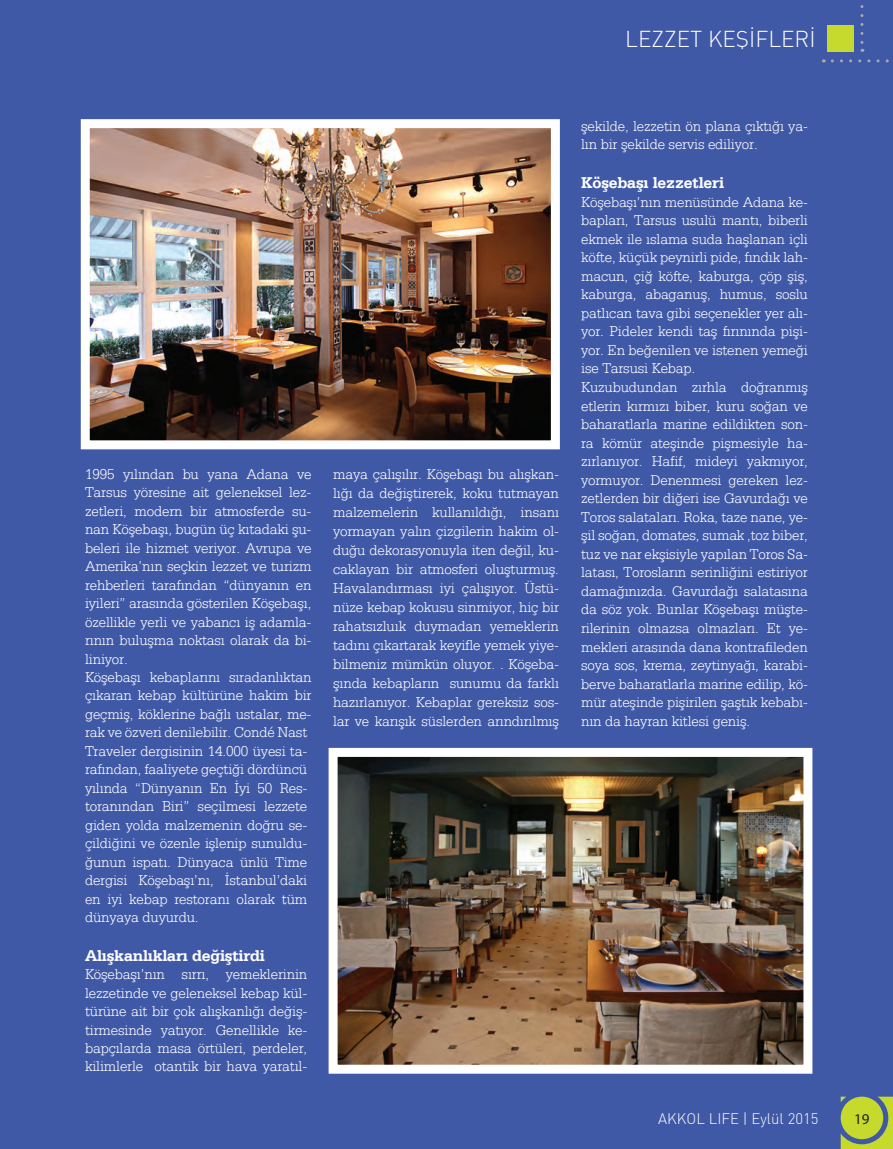
<style>
.page{position:relative;width:893px;height:1149px;background:#fff}
.page>*{position:absolute;margin:0;border:0;box-sizing:border-box;transform-origin:0 0}
.t1{font:300 22.5px "DI Nbek";color:#fff}
.t2{font:700 16.5px "Serifa BT";letter-spacing:-.01em;color:#fff}
.t3{font:300 15px/18.5px "Serifa BT";letter-spacing:-.01em;color:#fff}
.t4{font:300 15px "DI Nbek";color:#fff}
.t5{font:15px "Myriad Pro";color:#231f20}
</style>
<div class="page">
<div style="left:0;top:0;width:893px;height:1148px;background:#4059a7"></div>
<svg style="left:832px;top:59px;width:57px;height:3px"></svg>
<svg style="left:860px;top:5px;width:3px;height:47px"></svg>
<div style="left:827px;top:25px;width:26px;height:27px;background:#c6d92d"></div>
<svg style="left:841px;top:1096px;width:52px;height:52px"></svg>
<div style="left:841px;top:1096px;width:42px;height:42px;background:#c6d92d;border-radius:50%"></div>
<img style="left:91px;top:129px;width:459px;height:310px">
<div style="left:81px;top:119px;width:479px;height:330px;border:9px solid #fff"></div>
<img style="left:339px;top:757px;width:463px;height:306px">
<div style="left:329px;top:747px;width:483px;height:326px;border:9px solid #fff"></div>
<hr style="left:0;top:784px;width:1px;height:75px;background:#93d9f7">
<h1 class="t1" style="left:625px;top:25px;width:192px">LEZZET KEŞİFLERİ</h1>
<p class="t3" style="left:85px;top:464px;width:228px">1995 yılından bu yana Adana ve Tarsus yöresine ait geleneksel lez&shy;zetleri, modern bir atmosferde su&shy;nan Köşebaşı, bugün üç kıtadaki şu&shy;beleri ile hizmet veriyor. Avrupa ve Amerika’nın seçkin lezzet ve turizm rehberleri tarafından “dünyanın en iyileri” arasında gösterilen Köşebaşı, özellikle yerli ve yabancı iş adamla&shy;rının buluşma noktası olarak da bi&shy;liniyor.<br>Köşebaşı kebaplarını sıradanlıktan çıkaran kebap kültürüne hakim bir geçmiş, köklerine bağlı ustalar, me&shy;rak ve özveri denilebilir. Condé Nast Traveler dergisinin 14.000 üyesi ta&shy;rafından, faaliyete geçtiği dördüncü yılında “Dünyanın En İyi 50 Res&shy;toranından Biri” seçilmesi lezzete giden yolda malzemenin doğru se&shy;çildiğini ve özenle işlenip sunuldu&shy;ğunun ispatı. Dünyaca ünlü Time dergisi Köşebaşı’nı, İstanbul’daki en iyi kebap restoranı olarak tüm dünyaya duyurdu.</p>
<p class="t2" style="left:85px;top:944px;width:181px">Alışkanlıkları değiştirdi</p>
<p class="t3" style="left:85px;top:964px;width:224px;text-align:justify">Köşebaşı’nın sırrı, yemeklerinin lezzetinde ve geleneksel kebap kül&shy;türüne ait bir çok alışkanlığı değiş&shy;tirmesinde yatıyor. Genellikle ke&shy;bapçılarda masa örtüleri, perdeler, kilimlerle otantik bir hava yaratıl-</p>
<p class="t3" style="left:333px;top:464px;width:227px;line-height:18.9px;text-align:justify">maya çalışılır. Köşebaşı bu alışkan&shy;lığı da değiştirerek, koku tutmayan malzemelerin kullanıldığı, insanı yormayan yalın çizgilerin hakim ol&shy;duğu dekorasyonuyla iten değil, ku&shy;caklayan bir atmosferi oluşturmuş.<br>Havalandırması iyi çalışıyor. Üstü&shy;nüze kebap kokusu sinmiyor, hiç bir rahatsızluık duymadan yemeklerin tadını çıkartarak keyifle yemek yiye&shy;bilmeniz mümkün oluyor. . Köşeba&shy;şında kebapların sunumu da farklı hazırlanıyor. Kebaplar gereksiz sos&shy;lar ve karışık süslerden arındırılmış</p>
<p class="t3" style="left:581px;top:116px;width:228px">şekilde, lezzetin ön plana çıktığı ya&shy;lın bir şekilde servis ediliyor.</p>
<p class="t2" style="left:581px;top:172px;width:144px">Köşebaşı lezzetleri</p>
<p class="t3" style="left:581px;top:192px;width:228px">Köşebaşı’nın menüsünde Adana ke&shy;bapları, Tarsus usulü mantı, biberli ekmek ile ıslama suda haşlanan içli köfte, küçük peynirli pide, fındık lah&shy;macun, çiğ köfte, kaburga, çöp şiş, kaburga, abaganuş, humus, soslu patlıcan tava gibi seçenekler yer alı&shy;yor. Pideler kendi taş fırınında pişi&shy;yor. En beğenilen ve istenen yemeği ise Tarsusi Kebap.<br>Kuzubudundan zırhla doğranmış etlerin kırmızı biber, kuru soğan ve baharatlarla marine edildikten son&shy;ra kömür ateşinde pişmesiyle ha&shy;zırlanıyor. Hafif, mideyi yakmıyor, yormuyor. Denenmesi gereken lez&shy;zetlerden bir diğeri ise Gavurdağı ve Toros salataları. Roka, taze nane, ye&shy;şil soğan, domates, sumak ,toz biber, tuz ve nar ekşisiyle yapılan Toros Sa&shy;latası, Torosların serinliğini estiriyor damağınızda. Gavurdağı salatasına da söz yok. Bunlar Köşebaşı müşte&shy;rilerinin olmazsa olmazları. Et ye&shy;mekleri arasında dana kontrafileden soya sos, krema, zeytinyağı, karabi&shy;berve baharatlarla marine edilip, kö&shy;mür ateşinde pişirilen şaştık kebabı&shy;nın da hayran kitlesi geniş.</p>
<p class="t4" style="left:658px;top:1109px;width:162px">AKKOL LIFE | Eylül 2015</p>
<p class="t5" style="left:854px;top:1108px;width:17px">19</p>
</div>
